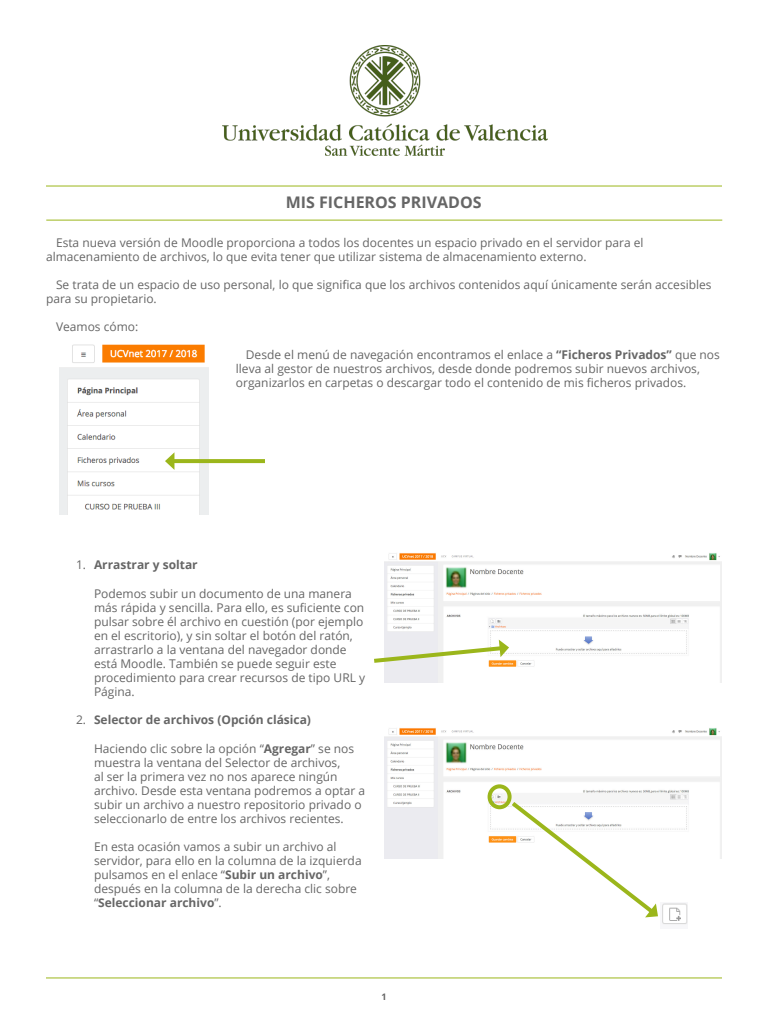
<style>
.page{position:relative;width:768px;height:1024px;background:#fff}
.page>*{position:absolute;margin:0;border:0;box-sizing:border-box;transform-origin:0 0}
.t1{font:700 16px "Open Sans";color:#666}
.texto{font:12px/14px "Open Sans";color:#666}
.t2{font:700 12px "Open Sans";color:#666}
.t3{font:700 9px "Open Sans";color:#666}
.s1{font-weight:700}
.s2{font-weight:400}
</style>
<div class="page">
<hr style="left:46px;top:220px;width:676px;height:1px;background:#9bb61b">
<img style="left:222px;top:46px;width:325px;height:109px">
<hr style="left:46px;top:186px;width:676px;height:1px;background:#9bb61b">
<hr style="left:46px;top:977px;width:676px;height:1px;background:#9bb61b">
<img style="left:59px;top:344px;width:149px;height:171px">
<img style="left:384px;top:553px;width:338px;height:130px">
<svg style="left:374px;top:640px;width:135px;height:25px"></svg>
<svg style="left:174px;top:459px;width:91px;height:4px"></svg>
<svg style="left:165px;top:452px;width:9px;height:18px"></svg>
<img style="left:384px;top:728px;width:338px;height:130px">
<svg style="left:507px;top:798px;width:152px;height:120px"></svg>
<img style="left:662px;top:903px;width:26px;height:22px">
<div style="left:488px;top:784px;width:24px;height:25px;border:4px solid #9bb61b;border-radius:50%"></div>
<h1 class="t1" style="left:286px;top:191px;width:197px">MIS FICHEROS PRIVADOS</h1>
<p class="texto" style="left:46px;top:235px;width:599px;text-indent:10px">Esta nueva versión de Moodle proporciona a todos los docentes un espacio privado en el servidor para el almacenamiento de archivos, lo que evita tener que utilizar sistema de almacenamiento externo.</p>
<p class="texto" style="left:46px;top:277px;width:667px;text-indent:10px">Se trata de un espacio de uso personal, lo que significa que los archivos contenidos aquí únicamente serán accesibles para su propietario.</p>
<p class="texto" style="left:56px;top:319px;width:84px">Veamos cómo:</p>
<p class="texto" style="left:236px;top:347px;width:486px;text-indent:10px">Desde el menú de navegación encontramos el enlace a <span class="s1">“Ficheros Privados”</span> que nos lleva al gestor de nuestros archivos, desde donde podremos subir nuevos archivos, organizarlos en carpetas o descargar todo el contenido de mis ficheros privados.</p>
<p class="t2" style="left:76px;top:557px;width:123px"><span class="s2">1.</span> Arrastrar y soltar</p>
<p class="texto" style="left:94px;top:586px;width:273px">Podemos subir un documento de una manera más rápida y sencilla. Para ello, es suficiente con pulsar sobre él archivo en cuestión (por ejemplo en el escritorio), y sin soltar el botón del ratón, arrastrarlo a la ventana del navegador donde está Moodle. También se puede seguir este procedimiento para crear recursos de tipo URL y Página.</p>
<p class="t2" style="left:76px;top:711px;width:237px"><span class="s2">2.</span> Selector de archivos (Opción clásica)</p>
<p class="texto" style="left:94px;top:741px;width:273px">Haciendo clic sobre la opción “<span class="s1">Agregar</span>” se nos muestra la ventana del Selector de archivos,<br>al ser la primera vez no nos aparece ningún archivo. Desde esta ventana podremos a optar a subir un archivo a nuestro repositorio privado o seleccionarlo de entre los archivos recientes.</p>
<p class="texto" style="left:94px;top:839px;width:269px">En esta ocasión vamos a subir un archivo al servidor, para ello en la columna de la izquierda pulsamos en el enlace “<span class="s1">Subir un archivo</span>”, después en la columna de la derecha clic sobre “<span class="s1">Seleccionar archivo</span>”.</p>
<p class="t3" style="left:381px;top:990px;width:7px">1</p>
</div>
